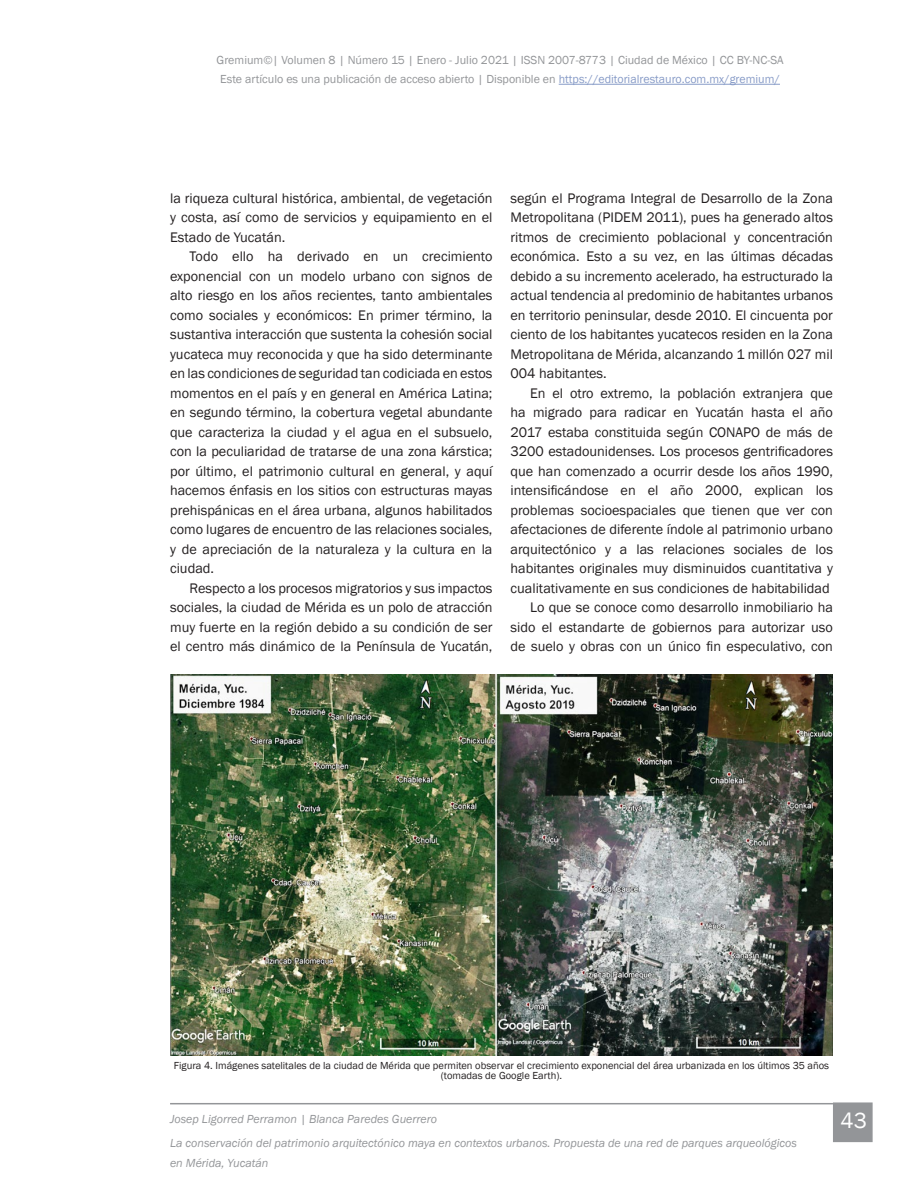
<style>
.page{position:relative;width:918px;height:1188px;background:#fff}
.page>*{position:absolute;margin:0;border:0;box-sizing:border-box;transform-origin:0 0}
.t1{font:22.5px "Franklin Gothic";color:#fff}
.Cuerpo_Gral{font:14.25px/19.5px "Franklin Gothic";color:#231f20;text-align:justify}
.t2{font:12px/19.5px "Franklin Gothic";color:#939598;text-align:center}
.t3{font:italic 12px/23.7px "Franklin Gothic";color:#939598}
.Pie_ilustración{font:10.5px/10.5px "Franklin Gothic";color:#231f20;text-align:center}
.s1{color:#879bc7}
</style>
<div class="page">
<div style="left:833px;top:1102px;width:40px;height:40px;background:#939598;border:2px solid #939598"></div>
<hr style="left:170px;top:1103px;width:663px;height:1px;background:#939598">
<hr style="left:559px;top:84px;width:221px;height:1px;background:#879bc7">
<img style="left:170px;top:675px;width:663px;height:381px">
<p class="t2" style="left:217px;top:50px;width:569px">Gremium©| Volumen 8 | Número 15 | Enero - Julio 2021 | ISSN 2007-8773 | Ciudad de México | CC BY-NC-SA<br>Este artículo es una publicación de acceso abierto | Disponible en <span class="s1">https://editorialrestauro.com.mx/gremium/</span></p>
<p class="Cuerpo_Gral" style="left:170px;top:189px;width:324px">la riqueza cultural histórica, ambiental, de vegetación y costa, así como de servicios y equipamiento en el Estado de Yucatán.</p>
<p class="Cuerpo_Gral" style="left:170px;top:247px;width:324px;text-indent:20px">Todo ello ha derivado en un crecimiento exponencial con un modelo urbano con signos de alto riesgo en los años recientes, tanto ambientales como sociales y económicos: En primer término, la sustantiva interacción que sustenta la cohesión social yucateca muy reconocida y que ha sido determinante en las condiciones de seguridad tan codiciada en estos momentos en el país y en general en América Latina; en segundo término, la cobertura vegetal abundante que caracteriza la ciudad y el agua en el subsuelo, con la peculiaridad de tratarse de una zona kárstica; por último, el patrimonio cultural en general, y aquí hacemos énfasis en los sitios con estructuras mayas prehispánicas en el área urbana, algunos habilitados como lugares de encuentro de las relaciones sociales, y de apreciación de la naturaleza y la cultura en la ciudad.</p>
<p class="Cuerpo_Gral" style="left:170px;top:579px;width:324px;text-indent:20px">Respecto a los procesos migratorios y sus impactos sociales, la ciudad de Mérida es un polo de atracción muy fuerte en la región debido a su condición de ser el centro más dinámico de la Península de Yucatán,</p>
<p class="Cuerpo_Gral" style="left:511px;top:189px;width:324px">según el Programa Integral de Desarrollo de la Zona Metropolitana (PIDEM 2011), pues ha generado altos ritmos de crecimiento poblacional y concentración económica. Esto a su vez, en las últimas décadas debido a su incremento acelerado, ha estructurado la actual tendencia al predominio de habitantes urbanos en territorio peninsular, desde 2010. El cincuenta por ciento de los habitantes yucatecos residen en la Zona Metropolitana de Mérida, alcanzando 1 millón 027 mil 004 habitantes.</p>
<p class="Cuerpo_Gral" style="left:511px;top:384px;width:324px;text-indent:20px">En el otro extremo, la población extranjera que ha migrado para radicar en Yucatán hasta el año 2017 estaba constituida según CONAPO de más de 3200 estadounidenses. Los procesos gentrificadores que han comenzado a ocurrir desde los años 1990, intensificándose en el año 2000, explican los problemas socioespaciales que tienen que ver con afectaciones de diferente índole al patrimonio urbano arquitectónico y a las relaciones sociales de los habitantes originales muy disminuidos cuantitativa y cualitativamente en sus condiciones de habitabilidad</p>
<p class="Cuerpo_Gral" style="left:511px;top:598px;width:324px;text-indent:20px">Lo que se conoce como desarrollo inmobiliario ha sido el estandarte de gobiernos para autorizar uso de suelo y obras con un único fin especulativo, con</p>
<p class="Pie_ilustración" style="left:174px;top:1060px;width:657px">Figura 4. Imágenes satelitales de la ciudad de Mérida que permiten observar el crecimiento exponencial del área urbanizada en los últimos 35 años (tomadas de Google Earth).</p>
<p class="t3" style="left:170px;top:1108px;width:628px">Josep Ligorred Perramon | Blanca Paredes Guerrero<br>La conservación del patrimonio arquitectónico maya en contextos urbanos. Propuesta de una red de parques arqueológicos</p>
<p class="t3" style="left:170px;top:1151px;width:100px">en Mérida, Yucatán</p>
<h1 class="t1" style="left:841px;top:1106px;width:28px">43</h1>
</div>
